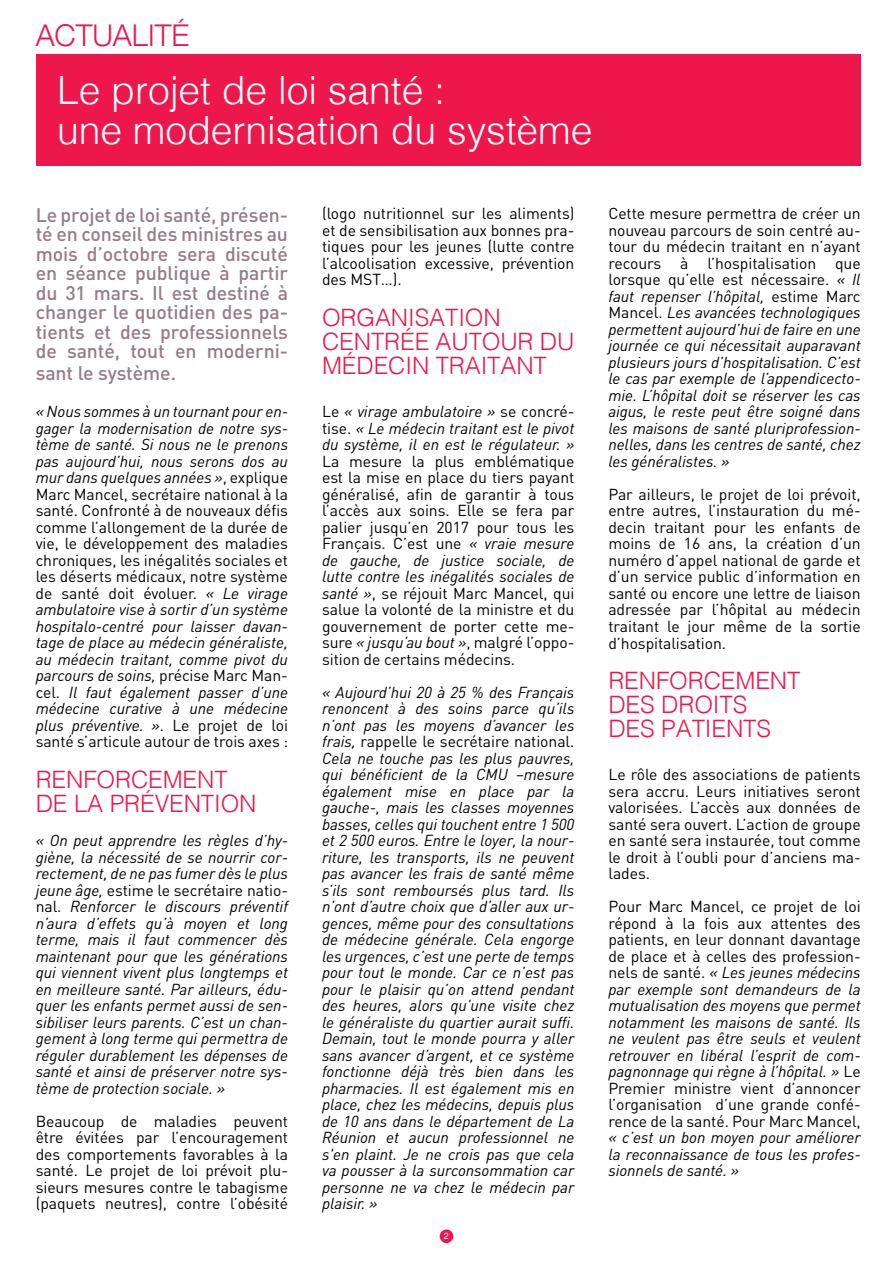
<style>
.page{position:relative;width:893px;height:1263px;background:#fff}
.page>*{position:absolute;margin:0;border:0;box-sizing:border-box;transform-origin:0 0}
.t1{font:300 39px/40.5px "Helvetica";color:#fff}
.t2{font:300 30px "Helvetica Neue";color:#ed174c}
.t3{font:300 24px/24px "Helvetica";letter-spacing:-.005em;color:#ed174c}
.t4{font:500 19.5px/19.5px "DIN";letter-spacing:-.005em;color:#927d89;text-align:justify}
.t5{font:italic 15.75px/16.5px "DIN";letter-spacing:-.005em;color:#000;text-align:justify}
.t6{font:15.75px/16.5px "DIN";letter-spacing:-.005em;color:#000;text-align:justify}
.t7{font:9px "Helvetica Neue";color:#fff}
.s1{font-style:normal}
.s2{font-style:italic}
</style>
<div class="page">
<div style="left:440px;top:1229px;width:13px;height:14px;background:#ed174c;border-radius:50%"></div>
<div style="left:36px;top:54px;width:825px;height:111px;background:#ed174c"></div>
<h2 class="t2" style="left:36px;top:11px;width:155px">ACTUALITÉ</h2>
<h1 class="t1" style="left:57px;top:67px;width:537px">Le projet de loi santé :<br>une modernisation du système</h1>
<p class="t4" style="left:36px;top:204px;width:254px">Le projet de loi santé, présen&shy;té en conseil des ministres au mois d’octobre sera discuté en séance publique à partir du 31 mars. Il est destiné à changer le quotidien des pa&shy;tients et des professionnels de santé, tout en moderni-</p>
<p class="t4" style="left:36px;top:362px;width:142px">sant le système.</p>
<p class="t5" style="left:36px;top:403px;width:254px">« Nous sommes à un tournant pour en&shy;gager la modernisation de notre sys&shy;tème de santé. Si nous ne le prenons pas aujourd’hui, nous serons dos au mur dans quelques années »<span class="s1">, explique Marc Mancel, secrétaire national à la santé. Confronté à de nouveaux défis comme l’allongement de la durée de vie, le développement des maladies chroniques, les inégalités sociales et les déserts médicaux, notre système de santé doit évoluer.</span> « Le virage ambulatoire vise à sortir d’un système hospitalo-centré pour laisser davan&shy;tage de place au médecin généraliste, au médecin traitant, comme pivot du parcours de soins, <span class="s1">précise Marc Man&shy;cel.</span> Il faut également passer d’une médecine curative à une médecine plus préventive. »<span class="s1">. Le projet de loi santé s’articule autour de trois axes :</span></p>
<h3 class="t3" style="left:36px;top:765px;width:222px">RENFORCEMENT<br>DE LA PRÉVENTION</h3>
<p class="t5" style="left:36px;top:832px;width:254px">« On peut apprendre les règles d’hy&shy;giène, la nécessité de se nourrir cor&shy;rectement, de ne pas fumer dès le plus jeune âge, <span class="s1">estime le secrétaire natio&shy;nal.</span> Renforcer le discours préventif n’aura d’effets qu’à moyen et long terme, mais il faut commencer dès maintenant pour que les générations qui viennent vivent plus longtemps et en meilleure santé. Par ailleurs, édu&shy;quer les enfants permet aussi de sen&shy;sibiliser leurs parents. C’est un chan&shy;gement à long terme qui permettra de réguler durablement les dépenses de santé et ainsi de préserver notre sys&shy;tème de protection sociale. »</p>
<p class="t6" style="left:36px;top:1112px;width:254px">Beaucoup de maladies peuvent être évitées par l’encouragement des comportements favorables à la santé. Le projet de loi prévoit plu&shy;sieurs mesures contre le tabagisme (paquets neutres), contre l’obésité</p>
<p class="t6" style="left:322px;top:205px;width:254px">(logo nutritionnel sur les aliments) et de sensibilisation aux bonnes pra&shy;tiques pour les jeunes (lutte contre l’alcoolisation excessive, prévention des MST…).</p>
<h3 class="t3" style="left:322px;top:303px;width:254px">ORGANISATION<br>CENTRÉE AUTOUR DU<br>MÉDECIN TRAITANT</h3>
<p class="t5" style="left:322px;top:403px;width:254px"><span class="s1">Le</span> « virage ambulatoire » <span class="s1">se concré&shy;tise.</span> « Le médecin traitant est le pivot du système, il en est le régulateur. »</p>
<p class="t6" style="left:322px;top:452px;width:254px">La mesure la plus emblématique est la mise en place du tiers payant généralisé, afin de garantir à tous l’accès aux soins. Elle se fera par palier jusqu’en 2017 pour tous les Français. C’est une <span class="s2">« vraie mesure de gauche, de justice sociale, de lutte contre les inégalités sociales de santé »</span>, se réjouit Marc Mancel, qui salue la volonté de la ministre et du gouvernement de porter cette me&shy;sure <span class="s2">« jusqu’au bout »</span>, malgré l’oppo&shy;sition de certains médecins.</p>
<p class="t5" style="left:322px;top:683px;width:254px">« Aujourd’hui 20 à 25 % des Français renoncent à des soins parce qu’ils n’ont pas les moyens d’avancer les frais, <span class="s1">rappelle le secrétaire national.<br></span>Cela ne touche pas les plus pauvres, qui bénéficient de la CMU –mesure également mise en place par la gauche-, mais les classes moyennes basses, celles qui touchent entre 1 500 et 2 500 euros. Entre le loyer, la nour&shy;riture, les transports, ils ne peuvent pas avancer les frais de santé même s’ils sont remboursés plus tard. Ils n’ont d’autre choix que d’aller aux ur&shy;gences, même pour des consultations de médecine générale. Cela engorge les urgences, c’est une perte de temps pour tout le monde. Car ce n’est pas pour le plaisir qu’on attend pendant des heures, alors qu’une visite chez le généraliste du quartier aurait suffi.<br>Demain, tout le monde pourra y aller sans avancer d’argent, et ce système fonctionne déjà très bien dans les pharmacies. Il est également mis en place, chez les médecins, depuis plus de 10 ans dans le département de La Réunion et aucun professionnel ne s'en plaint. Je ne crois pas que cela va pousser à la surconsommation car personne ne va chez le médecin par plaisir. »</p>
<p class="t7" style="left:444px;top:1229px;width:7px">2</p>
<p class="t5" style="left:608px;top:205px;width:254px"><span class="s1">Cette mesure permettra de créer un nouveau parcours de soin centré au&shy;tour du médecin traitant en n’ayant recours à l’hospitalisation que lorsque qu’elle est nécessaire.</span> « Il faut repenser l’hôpital, <span class="s1">estime Marc Mancel.</span> Les avancées technologiques permettent aujourd’hui de faire en une journée ce qui nécessitait auparavant plusieurs jours d’hospitalisation. C’est le cas par exemple de l’appendicecto&shy;mie. L’hôpital doit se réserver les cas aigus, le reste peut être soigné dans les maisons de santé pluriprofession&shy;nelles, dans les centres de santé, chez les généralistes. »</p>
<p class="t6" style="left:608px;top:486px;width:254px">Par ailleurs, le projet de loi prévoit, entre autres, l’instauration du mé&shy;decin traitant pour les enfants de moins de 16 ans, la création d’un numéro d’appel national de garde et d’un service public d’information en santé ou encore une lettre de liaison adressée par l’hôpital au médecin traitant le jour même de la sortie d’hospitalisation.</p>
<h3 class="t3" style="left:608px;top:666px;width:194px">RENFORCEMENT<br>DES DROITS<br>DES PATIENTS</h3>
<p class="t6" style="left:608px;top:766px;width:254px">Le rôle des associations de patients sera accru. Leurs initiatives seront valorisées. L’accès aux données de santé sera ouvert. L’action de groupe en santé sera instaurée, tout comme le droit à l’oubli pour d’anciens ma&shy;lades.</p>
<p class="t6" style="left:608px;top:898px;width:254px">Pour Marc Mancel, ce projet de loi répond à la fois aux attentes des patients, en leur donnant davantage de place et à celles des profession&shy;nels de santé. <span class="s2">« Les jeunes médecins par exemple sont demandeurs de la mutualisation des moyens que permet notamment les maisons de santé. Ils ne veulent pas être seuls et veulent retrouver en libéral l’esprit de com&shy;pagnonnage qui règne à l’hôpital. »</span> Le Premier ministre vient d’annoncer l’organisation d’une grande confé&shy;rence de la santé. Pour Marc Mancel,</p>
<p class="t5" style="left:608px;top:1129px;width:254px">« c’est un bon moyen pour améliorer la reconnaissance de tous les profes&shy;sionnels de santé. »</p>
</div>
